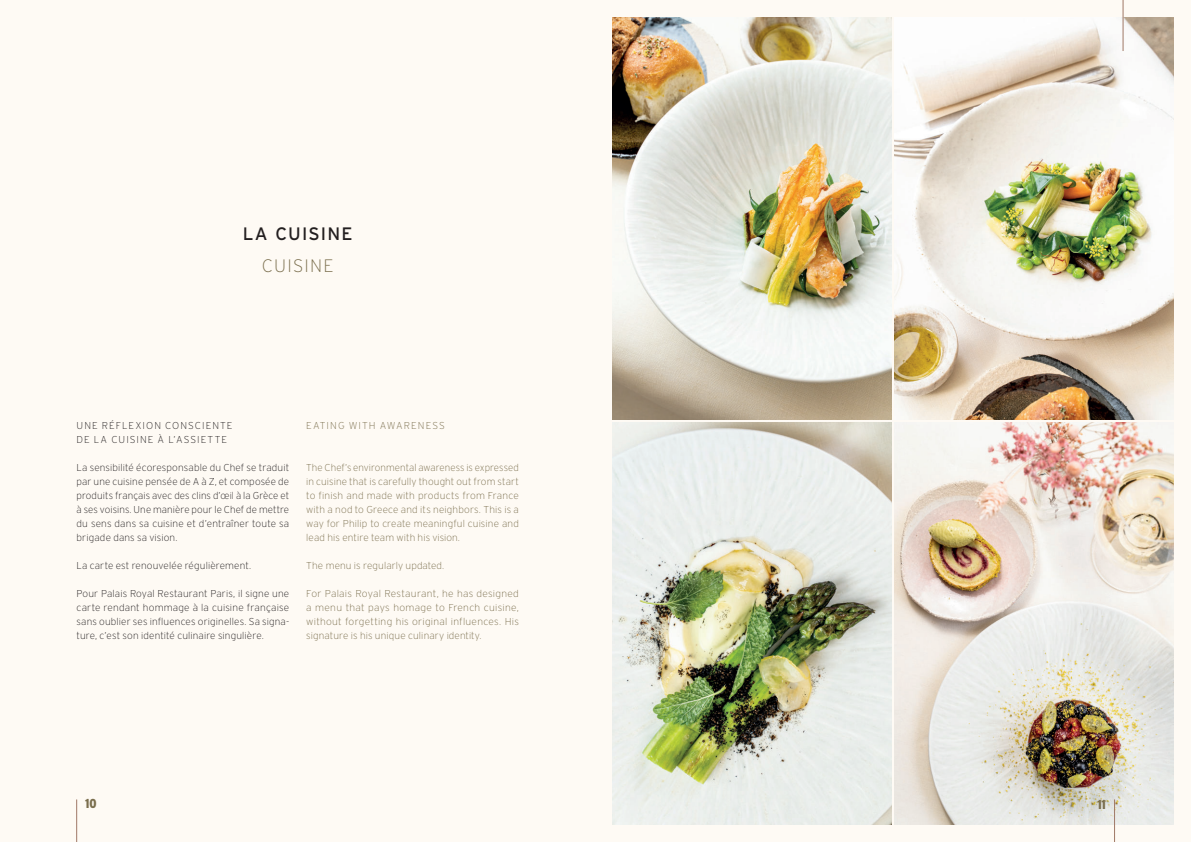
<style>
.page{position:relative;width:1191px;height:842px;background:#fff}
.page>*{position:absolute;margin:0;border:0;box-sizing:border-box;transform-origin:0 0}
.t1{font:18px "Interstate";letter-spacing:.07em;color:#231f20}
.t2{font:200 18px "Interstate";letter-spacing:.065em;color:#7a6e4d}
.t3{font:900 13px "Interstate Condensed";color:#7a6e4d}
.t4{font:200 10px/14px "Interstate";letter-spacing:.015em;color:#231f20;text-align:justify}
.t5{font:200 10px/14px "Interstate";letter-spacing:.01em;color:#7a6e4d;text-align:justify}
.t6{font:200 10px/14px "Interstate";letter-spacing:.11em;color:#231f20}
.t7{font:200 10px "Interstate";letter-spacing:.105em;color:#7a6e4d}
</style>
<div class="page">
<div style="left:595px;top:0;width:596px;height:842px;background:#fefaf4"></div>
<div style="left:0;top:0;width:595px;height:842px;background:#fefaf4"></div>
<img style="left:894px;top:17px;width:280px;height:403px">
<img style="left:894px;top:422px;width:280px;height:403px">
<img style="left:612px;top:17px;width:279px;height:403px">
<img style="left:612px;top:422px;width:279px;height:403px">
<hr style="left:1122px;top:0;width:1px;height:51px;background:#9f7866">
<hr style="left:1114px;top:799px;width:1px;height:43px;background:#9f7866">
<hr style="left:76px;top:799px;width:1px;height:43px;background:#9f7866">
<h1 class="t1" style="left:243px;top:224px;width:111px">LA CUISINE</h1>
<h1 class="t2" style="left:262px;top:256px;width:73px">CUISINE</h1>
<p class="t6" style="left:77px;top:418px;width:157px">UNE RÉFLEXION CONSCIENTE<br>DE LA CUISINE À L’ASSIETTE</p>
<p class="t4" style="left:77px;top:460px;width:214px">La sensibilité écoresponsable du Chef se traduit par une cuisine pensée de A à Z, et composée de produits français avec des clins d’œil à la Grèce et à ses voisins. Une manière pour le Chef de mettre du sens dans sa cuisine et d’entraîner toute sa brigade dans sa vision.</p>
<p class="t4" style="left:77px;top:558px;width:176px">La carte est renouvelée régulièrement.</p>
<p class="t4" style="left:77px;top:586px;width:214px">Pour Palais Royal Restaurant Paris, il signe une carte rendant hommage à la cuisine française sans oublier ses influences originelles. Sa signa&shy;ture, c’est son identité culinaire singulière.</p>
<p class="t7" style="left:306px;top:420px;width:140px">EATING WITH AWARENESS</p>
<p class="t5" style="left:306px;top:460px;width:214px">The Chef’s environmental awareness is expressed in cuisine that is carefully thought out from start to finish and made with products from France with a nod to Greece and its neighbors. This is a way for Philip to create meaningful cuisine and lead his entire team with his vision.</p>
<p class="t5" style="left:306px;top:558px;width:140px">The menu is regularly updated.</p>
<p class="t5" style="left:306px;top:586px;width:214px">For Palais Royal Restaurant, he has designed a menu that pays homage to French cuisine, without forgetting his original influences. His signature is his unique culinary identity.</p>
<h2 class="t3" style="left:85px;top:798px;width:13px">10</h2>
<h2 class="t3" style="left:1097px;top:798px;width:10px">11</h2>
</div>
